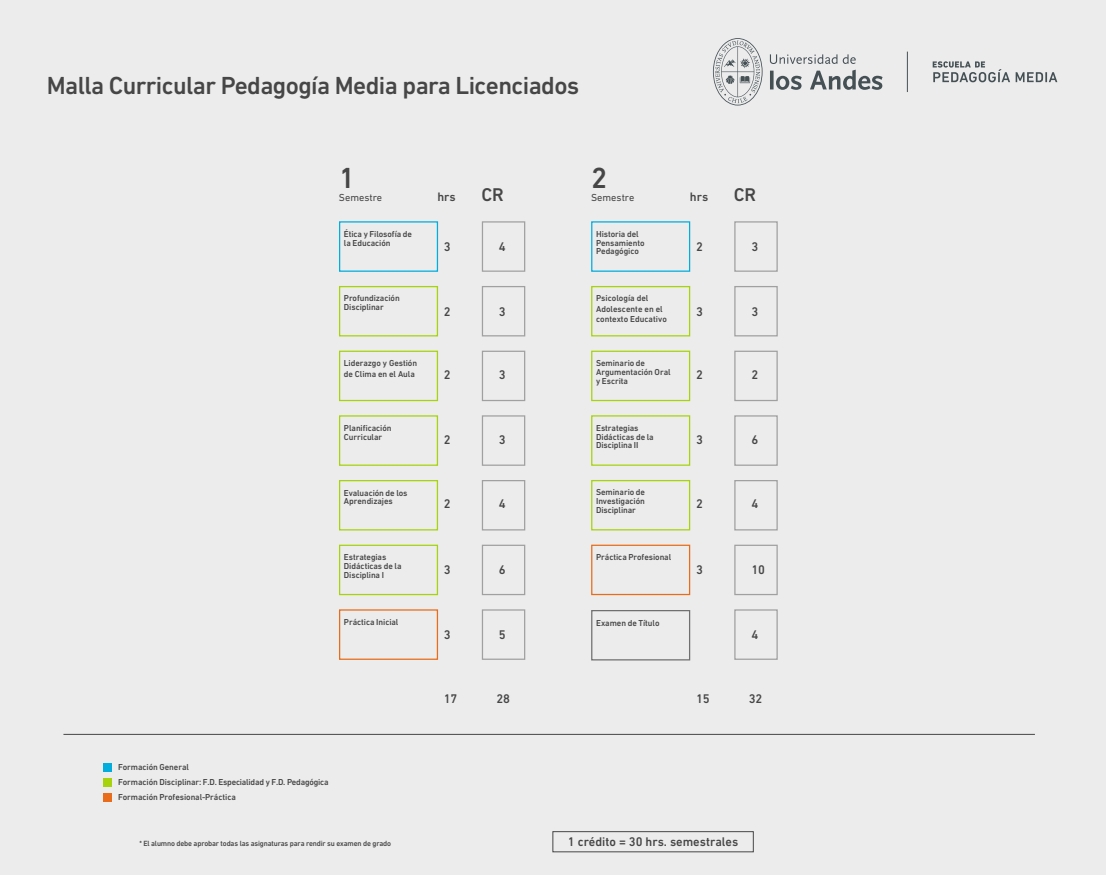
<style>
.page{position:relative;width:1106px;height:875px;background:#fff}
.page>*{position:absolute;margin:0;border:0;box-sizing:border-box;transform-origin:0 0}
.t1{font:500 29.62px "DIN Next LT Pro";color:#464646}
.t2{font:500 25.12px "DIN Next LT Pro";letter-spacing:-.025em;color:#464646}
.t3{font:500 18.75px "DIN Next LT Pro";color:#464646}
.t4{font:500 12.75px "DIN Next LT Pro";color:#464646}
.t5{font:500 12.5px "DIN Next LT Pro";color:#464646}
.t6{font:10.38px "DIN Next LT Pro";color:#464646}
.t7{font:500 8.75px/8.8px "DIN Next LT Pro";letter-spacing:-.005em;color:#464646}
.t8{font:500 7.62px "DIN Next LT Pro";letter-spacing:-.02em;color:#464646}
</style>
<div class="page">
<div style="left:0;top:0;width:1106px;height:874px;background:#ececec"></div>
<div style="left:103px;top:763px;width:9px;height:9px;background:#00addd"></div>
<div style="left:103px;top:778px;width:9px;height:9px;background:#a6d30b"></div>
<div style="left:103px;top:793px;width:9px;height:9px;background:#e86c19"></div>
<hr style="left:63px;top:733px;width:971px;height:1px;background:#464646">
<div style="left:339px;top:415px;width:99px;height:50px;border:1px solid #a6d30b"></div>
<div style="left:339px;top:221px;width:99px;height:51px;border:1px solid #00addd"></div>
<div style="left:591px;top:221px;width:99px;height:51px;border:1px solid #00addd"></div>
<div style="left:339px;top:286px;width:99px;height:50px;border:1px solid #a6d30b"></div>
<div style="left:591px;top:286px;width:99px;height:50px;border:1px solid #a6d30b"></div>
<div style="left:339px;top:350px;width:99px;height:51px;border:1px solid #a6d30b"></div>
<div style="left:591px;top:350px;width:99px;height:51px;border:1px solid #a6d30b"></div>
<div style="left:339px;top:480px;width:99px;height:50px;border:1px solid #a6d30b"></div>
<div style="left:591px;top:415px;width:99px;height:50px;border:1px solid #a6d30b"></div>
<div style="left:339px;top:544px;width:99px;height:51px;border:1px solid #a6d30b"></div>
<div style="left:591px;top:480px;width:99px;height:50px;border:1px solid #a6d30b"></div>
<div style="left:339px;top:609px;width:99px;height:50px;border:1px solid #e86c19"></div>
<div style="left:482px;top:415px;width:43px;height:50px;border:1px solid #a0a0a0"></div>
<div style="left:482px;top:221px;width:43px;height:51px;border:1px solid #a0a0a0"></div>
<div style="left:482px;top:286px;width:43px;height:50px;border:1px solid #a0a0a0"></div>
<div style="left:482px;top:350px;width:43px;height:51px;border:1px solid #a0a0a0"></div>
<div style="left:482px;top:480px;width:43px;height:50px;border:1px solid #a0a0a0"></div>
<div style="left:482px;top:544px;width:43px;height:51px;border:1px solid #a0a0a0"></div>
<div style="left:482px;top:609px;width:43px;height:50px;border:1px solid #a0a0a0"></div>
<div style="left:734px;top:415px;width:43px;height:50px;border:1px solid #a0a0a0"></div>
<div style="left:734px;top:221px;width:43px;height:51px;border:1px solid #a0a0a0"></div>
<div style="left:734px;top:286px;width:43px;height:50px;border:1px solid #a0a0a0"></div>
<div style="left:734px;top:350px;width:43px;height:51px;border:1px solid #a0a0a0"></div>
<div style="left:734px;top:480px;width:43px;height:50px;border:1px solid #a0a0a0"></div>
<div style="left:734px;top:544px;width:43px;height:51px;border:1px solid #a0a0a0"></div>
<div style="left:734px;top:609px;width:43px;height:50px;border:1px solid #a0a0a0"></div>
<div style="left:591px;top:544px;width:99px;height:51px;border:1px solid #e86c19"></div>
<div style="left:591px;top:609px;width:99px;height:51px;border:1px solid #707070"></div>
<div style="left:552px;top:831px;width:201px;height:20px;border:1px solid #464646"></div>
<hr style="left:770px;top:71px;width:3px;height:18px;background:#455055">
<svg style="left:776px;top:76px;width:25px;height:14px"></svg>
<svg style="left:810px;top:70px;width:72px;height:20px"></svg>
<svg style="left:770px;top:54px;width:85px;height:10px"></svg>
<svg style="left:713px;top:38px;width:49px;height:67px"></svg>
<svg style="left:932px;top:61px;width:125px;height:21px"></svg>
<hr style="left:907px;top:52px;width:1px;height:40px;background:#455055">
<h2 class="t2" style="left:47px;top:71px;width:534px">Malla Curricular Pedagogía Media para Licenciados</h2>
<h1 class="t1" style="left:339px;top:161px;width:18px">1</h1>
<p class="t6" style="left:339px;top:191px;width:45px">Semestre</p>
<h3 class="t5" style="left:437px;top:189px;width:20px">hrs</h3>
<h3 class="t3" style="left:481px;top:183px;width:24px">CR</h3>
<h1 class="t1" style="left:591px;top:161px;width:18px">2</h1>
<p class="t6" style="left:591px;top:191px;width:45px">Semestre</p>
<p class="t7" style="left:344px;top:229px;width:70px">Ética y Filosofía de</p>
<p class="t7" style="left:344px;top:238px;width:48px">la Educación</p>
<p class="t7" style="left:596px;top:229px;width:50px">Historia del<br>Pensamiento<br>Pedagógico</p>
<p class="t7" style="left:344px;top:294px;width:57px">Profundización<br>Disciplinar</p>
<p class="t7" style="left:596px;top:293px;width:72px;line-height:10.4px">Psicología del<br>Adolescente en el contexto Educativo</p>
<p class="t7" style="left:344px;top:358px;width:75px;line-height:10.4px">Liderazgo y Gestión de Clima en el Aula</p>
<p class="t7" style="left:596px;top:358px;width:76px">Seminario de<br>Argumentación Oral y Escrita</p>
<h3 class="t4" style="left:443px;top:239px;width:8px">3</h3>
<h3 class="t4" style="left:499px;top:239px;width:8px">4</h3>
<h3 class="t4" style="left:499px;top:304px;width:8px">3</h3>
<h3 class="t4" style="left:443px;top:304px;width:8px">2</h3>
<h3 class="t4" style="left:499px;top:367px;width:8px">3</h3>
<h3 class="t4" style="left:443px;top:367px;width:8px">2</h3>
<p class="t7" style="left:344px;top:423px;width:49px">Planificación<br>Curricular</p>
<h3 class="t4" style="left:443px;top:432px;width:8px">2</h3>
<h3 class="t4" style="left:499px;top:432px;width:8px">3</h3>
<p class="t7" style="left:596px;top:423px;width:59px">Estrategias<br>Didácticas de la<br>Disciplina II</p>
<p class="t7" style="left:344px;top:488px;width:65px">Evaluación de los<br>Aprendizajes</p>
<h3 class="t4" style="left:443px;top:496px;width:8px">2</h3>
<h3 class="t4" style="left:499px;top:496px;width:8px">4</h3>
<p class="t7" style="left:596px;top:488px;width:50px;text-align:justify">Seminario de Investigación Disciplinar</p>
<p class="t7" style="left:344px;top:552px;width:59px">Estrategias<br>Didácticas de la<br>Disciplina I</p>
<h3 class="t4" style="left:443px;top:562px;width:8px">3</h3>
<h3 class="t4" style="left:499px;top:562px;width:8px">6</h3>
<p class="t7" style="left:596px;top:552px;width:77px">Práctica Profesional</p>
<p class="t7" style="left:344px;top:617px;width:56px">Práctica Inicial</p>
<p class="t7" style="left:596px;top:618px;width:65px">Examen de Título</p>
<h3 class="t4" style="left:443px;top:626px;width:8px">3</h3>
<h3 class="t4" style="left:499px;top:626px;width:8px">5</h3>
<h3 class="t5" style="left:690px;top:189px;width:20px">hrs</h3>
<h3 class="t3" style="left:733px;top:183px;width:24px">CR</h3>
<h3 class="t4" style="left:696px;top:239px;width:8px">2</h3>
<h3 class="t4" style="left:751px;top:239px;width:8px">3</h3>
<h3 class="t4" style="left:696px;top:304px;width:8px">3</h3>
<h3 class="t4" style="left:751px;top:304px;width:8px">3</h3>
<h3 class="t4" style="left:696px;top:367px;width:8px">2</h3>
<h3 class="t4" style="left:751px;top:367px;width:8px">2</h3>
<h3 class="t4" style="left:696px;top:432px;width:8px">3</h3>
<h3 class="t4" style="left:751px;top:432px;width:8px">6</h3>
<h3 class="t4" style="left:696px;top:496px;width:8px">2</h3>
<h3 class="t4" style="left:751px;top:496px;width:8px">4</h3>
<h3 class="t4" style="left:696px;top:562px;width:8px">3</h3>
<h3 class="t4" style="left:751px;top:562px;width:15px">10</h3>
<h3 class="t4" style="left:751px;top:626px;width:8px">4</h3>
<h3 class="t4" style="left:443px;top:691px;width:15px">17</h3>
<h3 class="t4" style="left:496px;top:691px;width:15px">28</h3>
<h3 class="t4" style="left:696px;top:691px;width:15px">15</h3>
<h3 class="t4" style="left:749px;top:691px;width:15px">32</h3>
<p class="t7" style="left:118px;top:759px;width:212px;line-height:15.1px">Formación General<br>Formación Disciplinar: F.D. Especialidad y F.D. Pedagógica<br>Formación Profesional-Práctica</p>
<p class="t8" style="left:139px;top:838px;width:253px">* El alumno debe aprobar todas las asignaturas para rendir su examen de grado</p>
<h3 class="t4" style="left:568px;top:833px;width:172px">1 crédito = 30 hrs. semestrales</h3>
</div>
